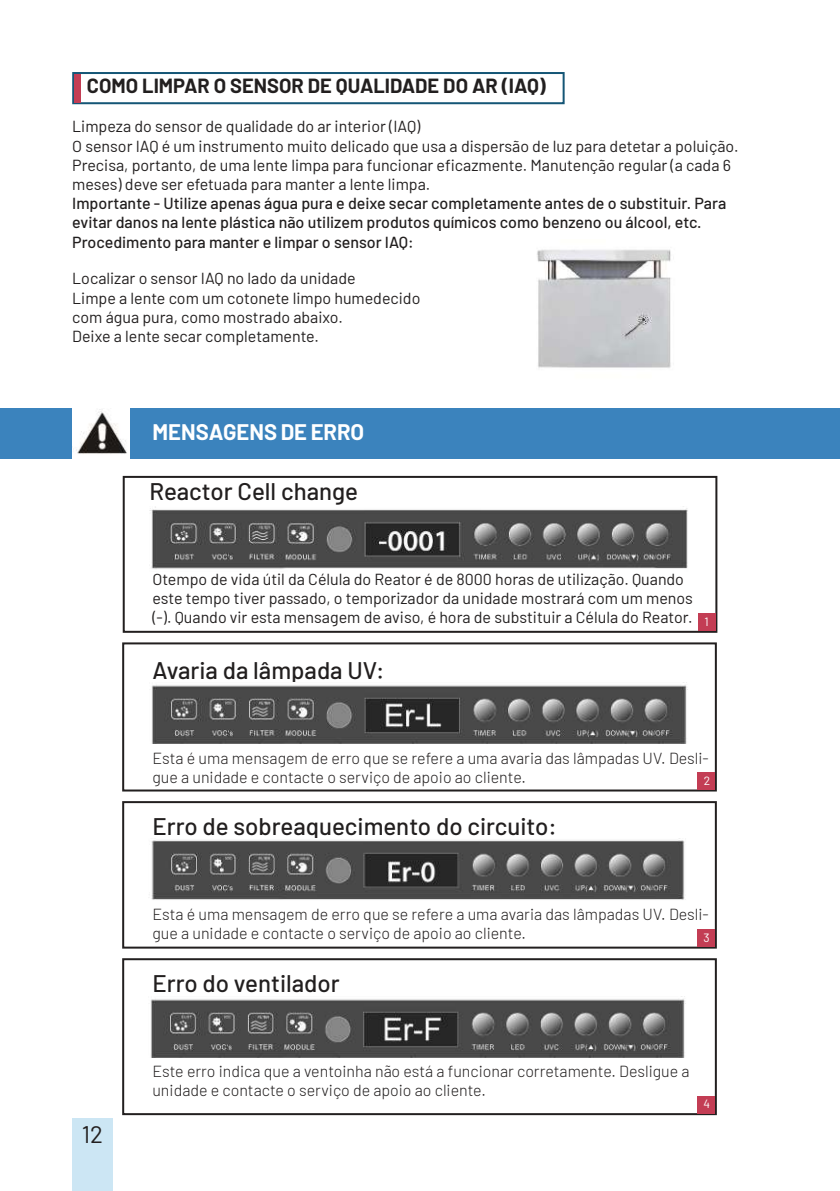
<style>
.page{position:relative;width:840px;height:1191px;background:#fff}
.page>*{position:absolute;margin:0;border:0;box-sizing:border-box;transform-origin:0 0}
.t1{font:500 24px "Barlow";color:#221f1f}
.t2{font:24px "Barlow";color:#221f1f}
.t3{font:700 22px "Barlow";color:#fff}
.t4{font:700 20px "Barlow";color:#221f1f}
.t5{font:16px/19.2px "Barlow";color:#221f1f}
.t6{font:300 16px/19.2px "Barlow";color:#221f1f}
.t7{font:500 16px/19.2px "Barlow";color:#221f1f}
.t8{font:12px "Barlow";color:#fff}
</style>
<div class="page">
<div style="left:72px;top:1119px;width:41px;height:72px;background:#cce6f4"></div>
<div style="left:122px;top:801px;width:594px;height:147px;border:2px solid #221f1f"></div>
<div style="left:122px;top:958px;width:594px;height:157px;border:2px solid #221f1f"></div>
<div style="left:0;top:408px;width:839px;height:51px;background:#3b83bd"></div>
<img style="left:72px;top:408px;width:57px;height:51px">
<img style="left:151px;top:838px;width:535px;height:62px">
<img style="left:150px;top:996px;width:536px;height:61px">
<img style="left:149px;top:507px;width:539px;height:62px">
<img style="left:152px;top:682px;width:536px;height:61px">
<img style="left:537px;top:249px;width:134px;height:119px">
<div style="left:72px;top:72px;width:492px;height:32px;border:2px solid #155676"></div>
<div style="left:74px;top:74px;width:7px;height:28px;background:#c33d54"></div>
<div style="left:123px;top:476px;width:594px;height:157px;border:2px solid #221f1f"></div>
<div style="left:697px;top:613px;width:18px;height:18px;background:#c33d54"></div>
<div style="left:122px;top:642px;width:594px;height:149px;border:2px solid #221f1f"></div>
<div style="left:697px;top:772px;width:17px;height:17px;background:#c33d54"></div>
<div style="left:697px;top:929px;width:17px;height:17px;background:#c33d54"></div>
<div style="left:697px;top:1096px;width:17px;height:17px;background:#c33d54"></div>
<p class="t4" style="left:87px;top:78px;width:460px">COMO LIMPAR O SENSOR DE QUALIDADE DO AR (IAQ)</p>
<p class="t5" style="left:72px;top:116px;width:667px">Limpeza do sensor de qualidade do ar interior (IAQ)<br>O sensor IAQ é um instrumento muito delicado que usa a dispersão de luz para detetar a poluição.<br>Precisa, portanto, de uma lente limpa para funcionar eficazmente. Manutenção regular (a cada 6 meses) deve ser efetuada para manter a lente limpa.</p>
<p class="t7" style="left:72px;top:195px;width:655px">Importante - Utilize apenas água pura e deixe secar completamente antes de o substituir. Para evitar danos na lente plástica não utilizem produtos químicos como benzeno ou álcool, etc.<br>Procedimento para manter e limpar o sensor IAQ:</p>
<p class="t5" style="left:72px;top:270px;width:349px">Localizar o sensor IAQ no lado da unidade<br>Limpe a lente com um cotonete limpo humedecido com água pura, como mostrado abaixo.<br>Deixe a lente secar completamente.</p>
<h2 class="t3" style="left:152px;top:424px;width:213px">MENSAGENS DE ERRO</h2>
<h1 class="t1" style="left:149px;top:481px;width:210px">Reactor Cell change</h1>
<p class="t5" style="left:152px;top:571px;width:541px">Otempo de vida útil da Célula do Reator é de 8000 horas de utilização. Quando este tempo tiver passado, o temporizador da unidade mostrará com um menos (-). Quando vir esta mensagem de aviso, é hora de substituir a Célula do Reator.</p>
<p class="t8" style="left:704px;top:617px;width:6px">1</p>
<h1 class="t1" style="left:152px;top:660px;width:233px">Avaria da lâmpada UV:</h1>
<p class="t6" style="left:152px;top:750px;width:557px">Esta é uma mensagem de erro que se refere a uma avaria das lâmpadas UV. Desli&shy;gue a unidade e contacte o serviço de apoio ao cliente.</p>
<p class="t8" style="left:703px;top:775px;width:8px">2</p>
<h1 class="t1" style="left:152px;top:816px;width:406px">Erro de sobreaquecimento do circuito:</h1>
<p class="t6" style="left:152px;top:906px;width:557px">Esta é uma mensagem de erro que se refere a uma avaria das lâmpadas UV. Desli&shy;gue a unidade e contacte o serviço de apoio ao cliente.</p>
<p class="t8" style="left:703px;top:932px;width:8px">3</p>
<h1 class="t2" style="left:82px;top:1124px;width:23px">12</h1>
<h1 class="t1" style="left:152px;top:974px;width:189px">Erro do ventilador</h1>
<p class="t6" style="left:152px;top:1063px;width:538px">Este erro indica que a ventoinha não está a funcionar corretamente. Desligue a unidade e contacte o serviço de apoio ao cliente.</p>
<p class="t8" style="left:703px;top:1099px;width:8px">4</p>
</div>
